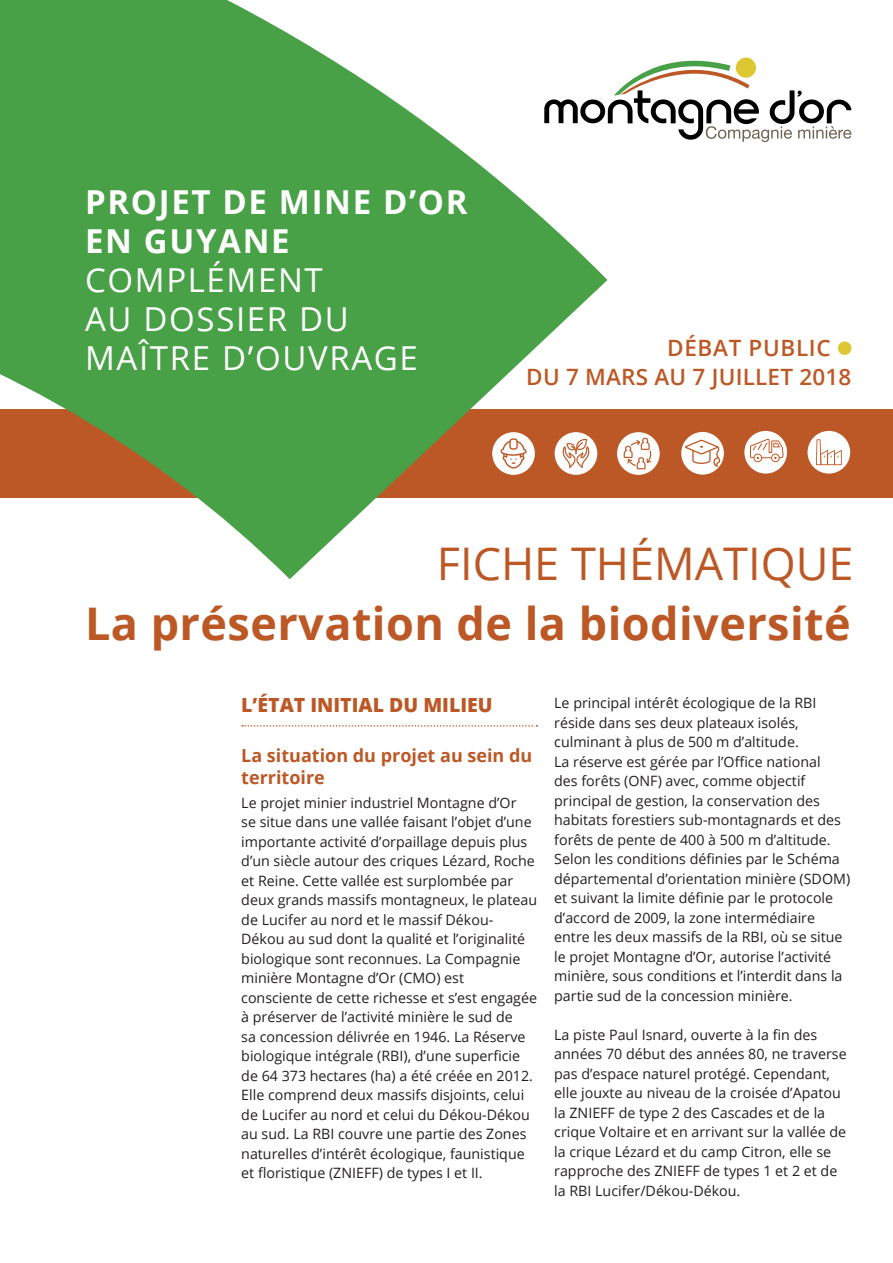
<style>
.page{position:relative;width:893px;height:1263px;background:#fff}
.page>*{position:absolute;margin:0;border:0;box-sizing:border-box;transform-origin:0 0}
.t1{font:700 45px "Open Sans";letter-spacing:.01em;color:#bc5825}
.t2{font:45px "Open Sans";color:#bc5825}
.t3{font:33px/39px "Open Sans";letter-spacing:.05em;color:#fff}
.t4{font:700 33px/39px "Open Sans";letter-spacing:.05em;color:#fff}
.t5{font:600 22.5px/28.5px "Open Sans";letter-spacing:.01em;color:#bc5825}
.t6{font:800 19.5px "Open Sans";color:#bc5825}
.t7{font:700 18px/22.5px "Open Sans";color:#bc5825}
.t8{font:14.25px/19.5px "Open Sans";color:#231f20}
</style>
<div class="page">
<div style="left:0;top:409px;width:893px;height:88px;background:#bc5825"></div>
<div style="left:736px;top:58px;width:20px;height:20px;background:#ddc731;border-radius:50%"></div>
<svg style="left:607px;top:60px;width:244px;height:82px"></svg>
<div style="left:838px;top:341px;width:13px;height:14px;background:#ddc731;border-radius:50%"></div>
<svg style="left:0;top:0;width:607px;height:579px;fill:#49a147"></svg>
<div style="left:555px;top:432px;width:42px;height:43px;background:#fff;border-radius:50%"></div>
<svg style="left:562px;top:439px;width:28px;height:29px"></svg>
<div style="left:492px;top:432px;width:43px;height:43px;background:#fff;border-radius:50%"></div>
<svg style="left:500px;top:438px;width:27px;height:31px"></svg>
<div style="left:617px;top:432px;width:43px;height:43px;background:#fff;border-radius:50%"></div>
<svg style="left:624px;top:438px;width:27px;height:31px"></svg>
<div style="left:681px;top:432px;width:43px;height:43px;background:#fff;border-radius:50%"></div>
<svg style="left:685px;top:440px;width:35px;height:27px"></svg>
<div style="left:744px;top:431px;width:43px;height:43px;background:#fff;border-radius:50%"></div>
<svg style="left:750px;top:439px;width:34px;height:23px"></svg>
<div style="left:807px;top:431px;width:43px;height:43px;background:#fff;border-radius:50%"></div>
<svg style="left:816px;top:439px;width:26px;height:26px"></svg>
<svg style="left:242px;top:725px;width:295px;height:1px"></svg>
<h2 class="t4" style="left:85px;top:182px;width:384px">PROJET DE MINE D’OR<br>EN GUYANE</h2>
<h2 class="t3" style="left:85px;top:260px;width:334px">COMPLÉMENT<br>AU DOSSIER DU<br>MAÎTRE D’OUVRAGE</h2>
<h3 class="t5" style="left:526px;top:334px;width:327px;text-indent:141px">DÉBAT PUBLIC<br>DU 7 MARS AU 7 JUILLET 2018</h3>
<h1 class="t2" style="left:437px;top:533px;width:418px">FICHE THÉMATIQUE</h1>
<h1 class="t1" style="left:85px;top:592px;width:767px">La préservation de la biodiversité</h1>
<h3 class="t6" style="left:241px;top:690px;width:253px">L’ÉTAT INITIAL DU MILIEU</h3>
<p class="t7" style="left:241px;top:743px;width:293px">La situation du projet au sein du territoire</p>
<p class="t8" style="left:241px;top:792px;width:297px">Le projet minier industriel Montagne d’Or<br>se situe dans une vallée faisant l’objet d’une importante activité d’orpaillage depuis plus d’un siècle autour des criques Lézard, Roche et Reine. Cette vallée est surplombée par deux grands massifs montagneux, le plateau de Lucifer au nord et le massif Dékou-Dékou au sud dont la qualité et l’originalité biologique sont reconnues. La Compagnie minière Montagne d’Or (CMO) est consciente de cette richesse et s’est engagée à préserver de l’activité minière le sud de<br>sa concession délivrée en 1946. La Réserve biologique intégrale (RBI), d’une superficie de 64 373 hectares (ha) a été créée en 2012.<br>Elle comprend deux massifs disjoints, celui de Lucifer au nord et celui du Dékou-Dékou au sud. La RBI couvre une partie des Zones naturelles d’intérêt écologique, faunistique et floristique (ZNIEFF) de types I et II.</p>
<p class="t8" style="left:554px;top:693px;width:297px">Le principal intérêt écologique de la RBI réside dans ses deux plateaux isolés, culminant à plus de 500 m d’altitude.<br>La réserve est gérée par l’Office national<br>des forêts (ONF) avec, comme objectif principal de gestion, la conservation des habitats forestiers sub-montagnards et des forêts de pente de 400 à 500 m d’altitude.<br>Selon les conditions définies par le Schéma départemental d’orientation minière (SDOM) et suivant la limite définie par le protocole d’accord de 2009, la zone intermédiaire entre les deux massifs de la RBI, où se situe le projet Montagne d’Or, autorise l’activité minière, sous conditions et l’interdit dans la partie sud de la concession minière.</p>
<p class="t8" style="left:554px;top:1024px;width:294px">La piste Paul Isnard, ouverte à la fin des années 70 début des années 80, ne traverse pas d’espace naturel protégé. Cependant, elle jouxte au niveau de la croisée d’Apatou la ZNIEFF de type 2 des Cascades et de la crique Voltaire et en arrivant sur la vallée de la crique Lézard et du camp Citron, elle se rapproche des ZNIEFF de types 1 et 2 et de la RBI Lucifer/Dékou-Dékou.</p>
</div>
